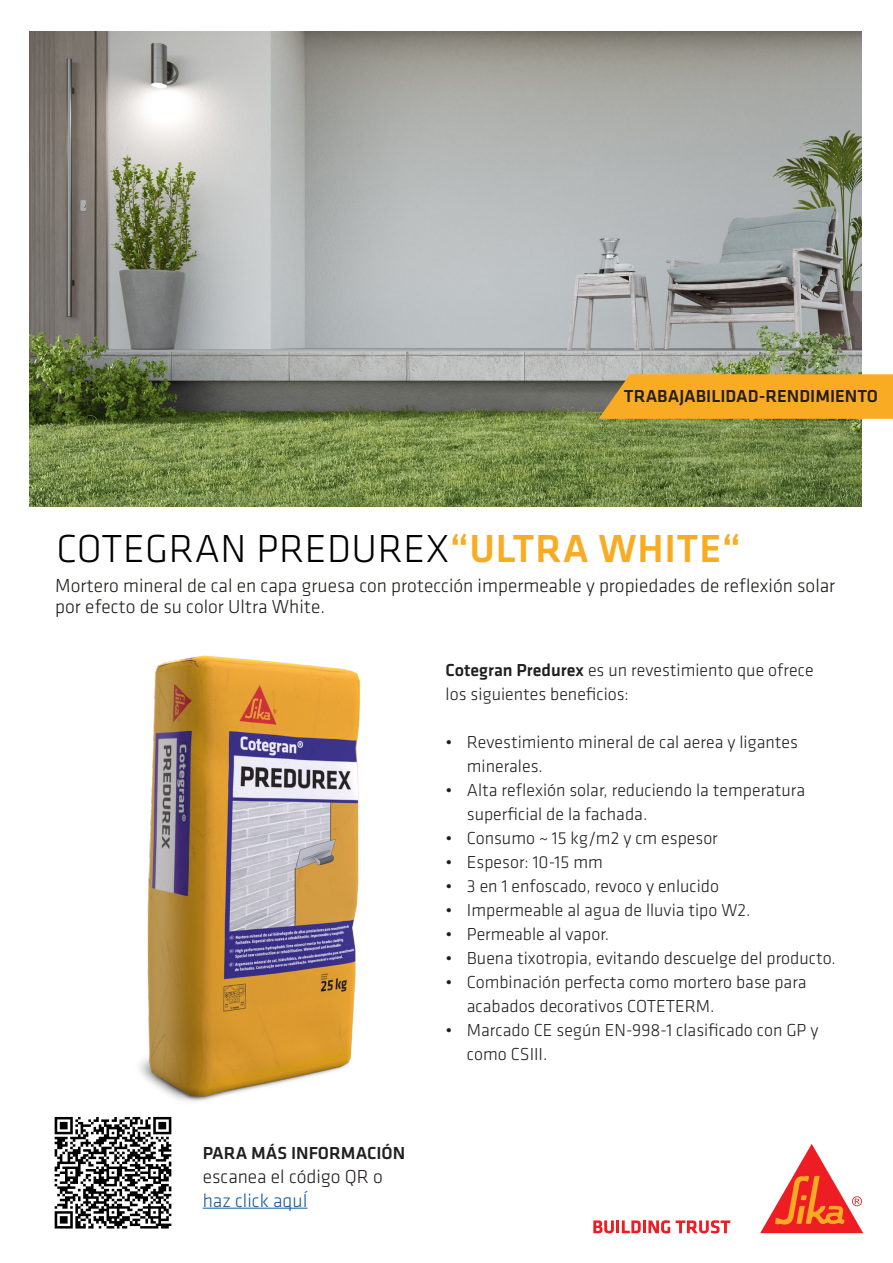
<style>
.page{position:relative;width:893px;height:1263px;background:#fff}
.page>*{position:absolute;margin:0;border:0;box-sizing:border-box;transform-origin:0 0}
.SI_Klavica_COVER_Tit{font:300 40.5px "Klavika";letter-spacing:.015em;color:#000}
.t1{font:300 19.5px/21px "Klavika";color:#1d1d1b}
.t2{font:300 19.5px/24px "Klavika";color:#231f20}
.t3{font:300 18px/24px "Klavika";color:#231f20}
.t4{font:500 18px "Klavika Basic";color:#231f20}
.t5{font:500 18px "Klavika";color:#231f20}
.s1{font-weight:500;color:#faab24}
.s2{color:#175d9e}
.s3{font-weight:500}
</style>
<div class="page">
<svg style="left:593px;top:1220px;width:77px;height:13px"></svg>
<svg style="left:676px;top:1220px;width:54px;height:13px"></svg>
<svg style="left:760px;top:1144px;width:103px;height:89px"></svg>
<hr style="left:203px;top:1208px;width:105px;height:1px;background:#175d9e">
<img style="left:54px;top:1116px;width:118px;height:113px">
<img style="left:30px;top:31px;width:831px;height:475px">
<svg style="left:598px;top:374px;width:295px;height:45px;background:#f1a829"></svg>
<img style="left:139px;top:655px;width:221px;height:447px">
<p class="t4" style="left:624px;top:384px;width:256px">TRABAJABILIDAD-RENDIMIENTO</p>
<p class="SI_Klavica_COVER_Tit" style="left:56px;top:524px;width:686px">COTEGRAN PREDUREX<span class="s1">“ULTRA WHITE“</span></p>
<p class="t1" style="left:55px;top:575px;width:782px">Mortero mineral de cal en capa gruesa con protección impermeable y propiedades de reflexión solar por efecto de su color Ultra White.</p>
<p class="t5" style="left:203px;top:1140px;width:204px">PARA MÁS INFORMACIÓN</p>
<p class="t2" style="left:203px;top:1164px;width:182px">escanea el código QR o <span class="s2">haz click aquÍ</span></p>
<p class="t3" style="left:446px;top:658px;width:370px"><span class="s3">Cotegran Predurex</span> es un revestimiento que ofrece los siguientes beneficios:</p>
<p class="t3" style="left:467px;top:730px;width:332px;text-indent:-21px">• Revestimiento mineral de cal aerea y ligantes minerales.</p>
<p class="t3" style="left:467px;top:778px;width:340px;text-indent:-21px">• Alta reflexión solar, reduciendo la temperatura superficial de la fachada.</p>
<p class="t3" style="left:446px;top:826px;width:274px">• Consumo ~ 15 kg/m2 y cm espesor</p>
<p class="t3" style="left:446px;top:850px;width:159px">• Espesor: 10-15 mm</p>
<p class="t3" style="left:446px;top:874px;width:275px">• 3 en 1 enfoscado, revoco y enlucido</p>
<p class="t3" style="left:446px;top:898px;width:306px">• Impermeable al agua de lluvia tipo W2.</p>
<p class="t3" style="left:446px;top:922px;width:165px">• Permeable al vapor.</p>
<p class="t3" style="left:446px;top:946px;width:392px">• Buena tixotropia, evitando descuelge del producto.</p>
<p class="t3" style="left:467px;top:970px;width:341px;text-indent:-21px">• Combinación perfecta como mortero base para acabados decorativos COTETERM.</p>
<p class="t3" style="left:467px;top:1018px;width:353px;text-indent:-21px">• Marcado CE según EN-998-1 clasificado con GP y como CSIII.</p>
</div>
